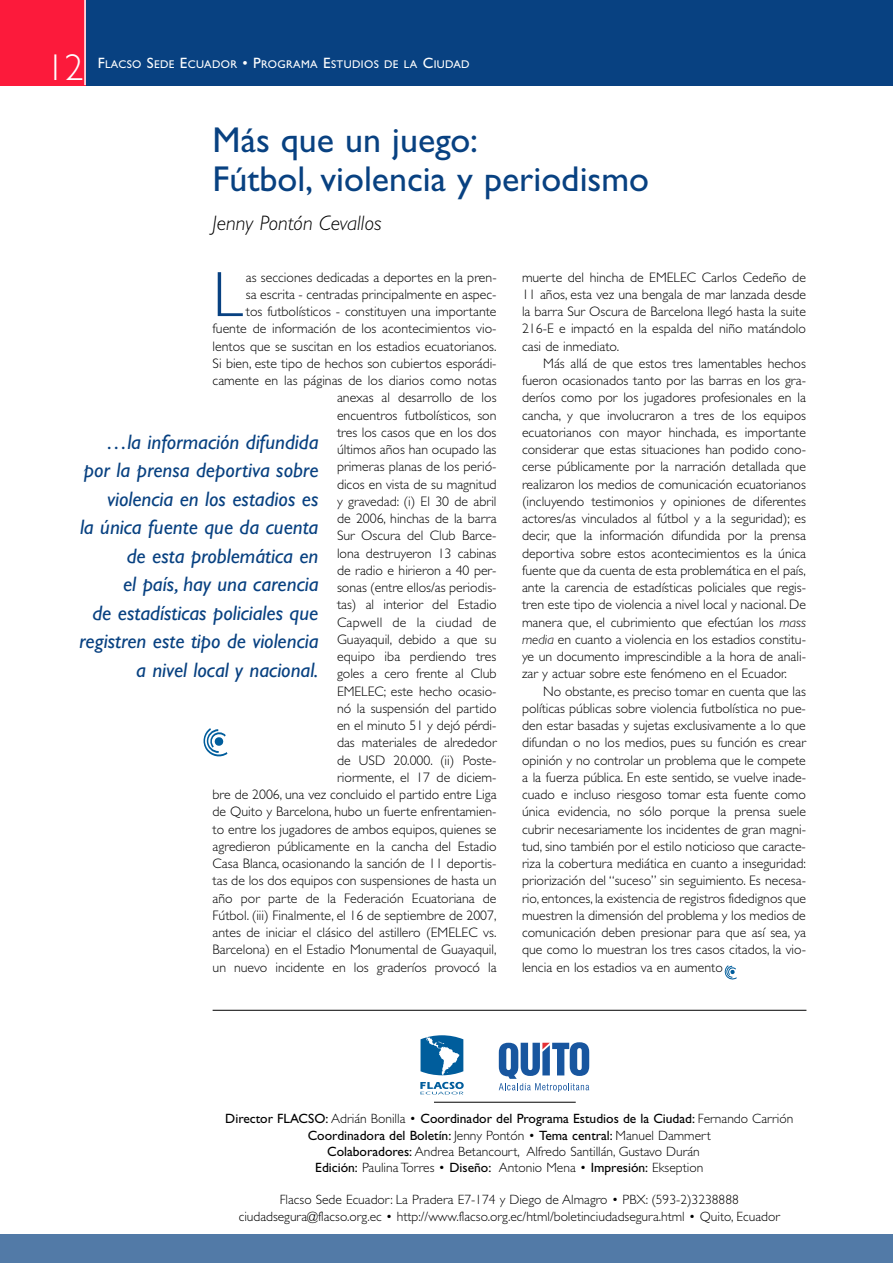
<style>
.page{position:relative;width:893px;height:1263px;background:#fff}
.page>*{position:absolute;margin:0;border:0;box-sizing:border-box;transform-origin:0 0}
.t1{font:300 64.35px "Gill Sans";color:#084181}
.t2{font:300 37.5px "Gill Sans";color:#fff}
.t3{font:36px/39px "Gill Sans";color:#084181}
.t4{font:italic 21px/28.5px "Gill Sans";color:#084181;text-align:right}
.t5{font:italic 300 21px "Gill Sans";color:#000}
.t6{font:300 13.8px/17.2px "Gill Sans";color:#000;text-align:justify}
.t7{font:300 13.5px/16.2px "Gill Sans";color:#000;text-align:center}
.t8{font:13.5px "Gill Sans";color:#000}
.t9{font:11.25px "Gill Sans";letter-spacing:.035em;color:#fff}
.s1{font-size:15px}
.s2{font-style:italic}
.s3{font-weight:300}
.s4{font-weight:400}
</style>
<div class="page">
<div style="left:0;top:0;width:893px;height:85px;background:#084181"></div>
<div style="left:0;top:0;width:85px;height:85px;background:#fc1a3b"></div>
<div style="left:0;top:1235px;width:893px;height:28px;background:#527aa7"></div>
<hr style="left:84px;top:0;width:2px;height:85px;background:#fff">
<svg style="left:203px;top:728px;width:25px;height:29px"></svg>
<svg style="left:420px;top:1082px;width:44px;height:12px"></svg>
<svg style="left:421px;top:1035px;width:42px;height:40px"></svg>
<svg style="left:499px;top:1042px;width:90px;height:50px"></svg>
<hr style="left:434px;top:1102px;width:142px;height:1px;background:#000">
<hr style="left:213px;top:1010px;width:593px;height:1px;background:#000">
<svg style="left:724px;top:965px;width:13px;height:15px"></svg>
<h2 class="t2" style="left:46px;top:53px;width:39px">12</h2>
<p class="t9" style="left:98px;top:60px;width:373px"><span class="s1">F</span>LACSO <span class="s1">S</span>EDE <span class="s1">E</span>CUADOR <span class="s1">• P</span>ROGRAMA <span class="s1">E</span>STUDIOS DE LA <span class="s1">C</span>IUDAD</p>
<h3 class="t3" style="left:213px;top:124px;width:438px">Más que un juego:<br>Fútbol, violencia y periodismo</h3>
<h3 class="t5" style="left:213px;top:215px;width:170px">Jenny Pontón Cevallos</h3>
<p class="t6" style="left:213px;top:270px;width:286px;text-align:right">as secciones dedicadas a deportes en la pren-<br>sa escrita - centradas principalmente en aspec-<br>tos futbolísticos - constituyen una importante fuente de información de los acontecimientos vio&shy;lentos que se suscitan en los estadios ecuatorianos.<br>Si bien, este tipo de hechos son cubiertos esporádi&shy;camente en las páginas de los diarios como notas anexas al desarrollo de los<br>encuentros futbolísticos, son<br>tres los casos que en los dos<br>últimos años han ocupado las<br>primeras planas de los perió-<br>dicos en vista de su magnitud<br>y gravedad: (i) El 30 de abril<br>de 2006, hinchas de la barra<br>Sur Oscura del Club Barce-<br>lona destruyeron 13 cabinas<br>de radio e hirieron a 40 per-<br>sonas (entre ellos/as periodis-<br>tas) al interior del Estadio<br>Capwell de la ciudad de<br>Guayaquil, debido a que su<br>equipo iba perdiendo tres<br>goles a cero frente al Club<br>EMELEC; este hecho ocasio-<br>nó la suspensión del partido<br>en el minuto 51 y dejó pérdi-<br>das materiales de alrededor<br>de USD 20.000. (ii) Poste-<br>riormente, el 17 de diciem-<br>bre de 2006, una vez concluido el partido entre Liga de Quito y Barcelona, hubo un fuerte enfrentamien&shy;to entre los jugadores de ambos equipos, quienes se agredieron públicamente en la cancha del Estadio Casa Blanca, ocasionando la sanción de 11 deportis&shy;tas de los dos equipos con suspensiones de hasta un año por parte de la Federación Ecuatoriana de Fútbol. (iii) Finalmente, el 16 de septiembre de 2007, antes de iniciar el clásico del astillero (EMELEC vs.<br>Barcelona) en el Estadio Monumental de Guayaquil, un nuevo incidente en los graderíos provocó la</p>
<p class="t6" style="left:522px;top:270px;width:285px">muerte del hincha de EMELEC Carlos Cedeño de 11 años, esta vez una bengala de mar lanzada desde la barra Sur Oscura de Barcelona llegó hasta la suite 216-E e impactó en la espalda del niño matándolo casi de inmediato.</p>
<h1 class="t1" style="left:213px;top:270px;width:32px">L</h1>
<p class="t6" style="left:522px;top:356px;width:286px;text-indent:21px">Más allá de que estos tres lamentables hechos fueron ocasionados tanto por las barras en los gra&shy;deríos como por los jugadores profesionales en la cancha, y que involucraron a tres de los equipos ecuatorianos con mayor hinchada, es importante considerar que estas situaciones han podido cono&shy;cerse públicamente por la narración detallada que realizaron los medios de comunicación ecuatorianos (incluyendo testimonios y opiniones de diferentes actores/as vinculados al fútbol y a la seguridad); es decir, que la información difundida por la prensa deportiva sobre estos acontecimientos es la única fuente que da cuenta de esta problemática en el país, ante la carencia de estadísticas policiales que regis&shy;tren este tipo de violencia a nivel local y nacional. De manera que, el cubrimiento que efectúan los <span class="s2">mass media</span> en cuanto a violencia en los estadios constitu&shy;ye un documento imprescindible a la hora de anali&shy;zar y actuar sobre este fenómeno en el Ecuador.</p>
<p class="t6" style="left:522px;top:684px;width:286px;text-indent:21px">No obstante, es preciso tomar en cuenta que las políticas públicas sobre violencia futbolística no pue&shy;den estar basadas y sujetas exclusivamente a lo que difundan o no los medios, pues su función es crear opinión y no controlar un problema que le compete a la fuerza pública. En este sentido, se vuelve inade&shy;cuado e incluso riesgoso tomar esta fuente como única evidencia, no sólo porque la prensa suele cubrir necesariamente los incidentes de gran magni&shy;tud, sino también por el estilo noticioso que caracte&shy;riza la cobertura mediática en cuanto a inseguridad: priorización del “suceso” sin seguimiento. Es necesa&shy;rio, entonces, la existencia de registros fidedignos que muestren la dimensión del problema y los medios de comunicación deben presionar para que así sea, ya que como lo muestran los tres casos citados, la vio&shy;lencia en los estadios va en aumento</p>
<p class="t4" style="left:79px;top:429px;width:241px">…la información difundida por la prensa deportiva sobre violencia en los estadios es<br>la única fuente que da cuenta de esta problemática en<br>el país, hay una carencia<br>de estadísticas policiales que registren este tipo de violencia a nivel local y nacional.</p>
<p class="t8" style="left:225px;top:1114px;width:570px">Director FLACSO: <span class="s3">Adrián Bonilla •</span> Coordinador del Programa Estudios de la Ciudad: <span class="s3">Fernando Carrión</span></p>
<p class="t8" style="left:308px;top:1130px;width:405px">Coordinadora del Boletín: <span class="s3">Jenny Pontón •</span> Tema central: <span class="s3">Manuel Dammert</span></p>
<p class="t7" style="left:327px;top:1144px;width:374px"><span class="s4">Colaboradores:</span> Andrea Betancourt, Alfredo Santillán, Gustavo Durán</p>
<p class="t7" style="left:315px;top:1161px;width:390px"><span class="s4">Edición:</span> Paulina Torres • <span class="s4">Diseño:</span> Antonio Mena • <span class="s4">Impresión:</span> Ekseption</p>
<p class="t7" style="left:239px;top:1193px;width:543px">Flacso Sede Ecuador: La Pradera E7-174 y Diego de Almagro • PBX: (593-2)3238888 ciudadsegura@flacso.org.ec • http://www.flacso.org.ec/html/boletinciudadsegura.html • Quito, Ecuador</p>
</div>
